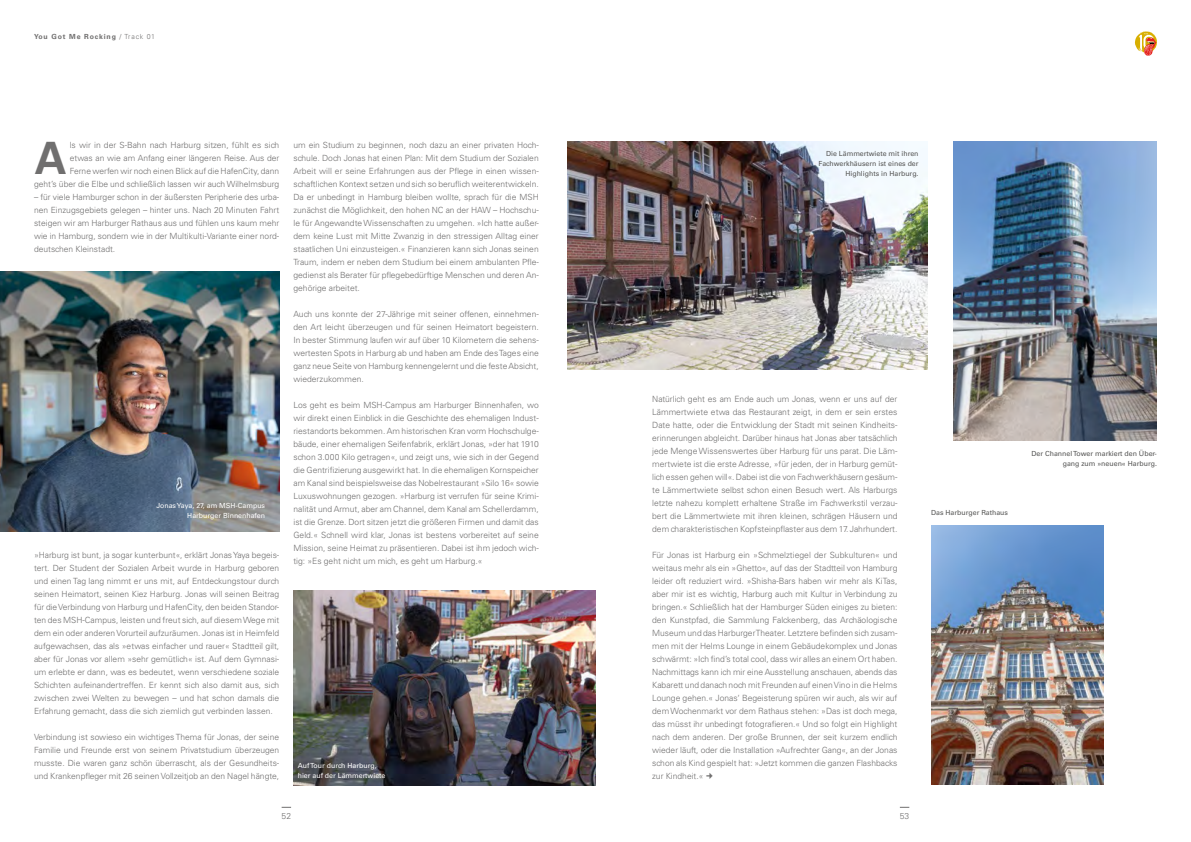
<style>
.page{position:relative;width:1191px;height:842px;background:#fff}
.page>*{position:absolute;margin:0;border:0;box-sizing:border-box;transform-origin:0 0}
.t1{font:700 44.5px "Univers LT Std";color:#706f6f}
.t2{font:300 8.6px/13px "Univers LT Std";color:#706f6f;text-align:justify}
.t3{font:300 8.5px/13px "Univers LT Std";color:#706f6f;text-align:justify}
.t4{font:7px/10px "Univers LT Std";color:#575756;text-align:right}
.t5{font:7px/10px "Univers LT Std";color:#fff;text-align:right}
.t6{font:700 7px "Univers LT Std";letter-spacing:.12em;color:#706f6f}
.s1{font-weight:300}
</style>
<div class="page">
<img style="left:0;top:272px;width:279px;height:260px">
<img style="left:293px;top:590px;width:302px;height:195px">
<img style="left:567px;top:142px;width:360px;height:227px">
<img style="left:931px;top:525px;width:172px;height:260px">
<img style="left:953px;top:142px;width:204px;height:299px">
<svg style="left:1135px;top:31px;width:22px;height:25px"></svg>
<p class="t6" style="left:34px;top:33px;width:122px">You Got Me Rocking <span class="s1">/ Track 01</span></p>
<p class="t3" style="left:34px;top:139px;width:247px;text-align:right">ls wir in der S-Bahn nach Harburg sitzen, fühlt es sich<br>etwas an wie am Anfang einer längeren Reise. Aus der<br>Ferne werfen wir noch einen Blick auf die HafenCity, dann<br>geht’s über die Elbe und schließlich lassen wir auch Wilhelmsburg</p>
<p class="t3" style="left:34px;top:191px;width:247px">– für viele Hamburger schon in der äußersten Peripherie des urba&shy;nen Einzugsgebiets gelegen – hinter uns. Nach 20 Minuten Fahrt steigen wir am Harburger Rathaus aus und fühlen uns kaum mehr wie in Hamburg, sondern wie in der Multikulti-Variante einer nord&shy;deutschen Kleinstadt.</p>
<h1 class="t1" style="left:35px;top:132px;width:34px">A</h1>
<p class="t5" style="left:156px;top:501px;width:110px">Jonas Yaya, 27, am MSH-Campus<br>Harburger Binnenhafen</p>
<p class="t3" style="left:34px;top:548px;width:247px">»Harburg ist bunt, ja sogar kunterbunt«, erklärt Jonas Yaya begeis&shy;tert. Der Student der Sozialen Arbeit wurde in Harburg geboren und einen Tag lang nimmt er uns mit, auf Entdeckungstour durch seinen Heimatort, seinen Kiez Harburg. Jonas will seinen Beitrag für die Verbindung von Harburg und HafenCity, den beiden Standor&shy;ten des MSH-Campus, leisten und freut sich, auf diesem Wege mit dem ein oder anderen Vorurteil aufzuräumen. Jonas ist in Heimfeld aufgewachsen, das als »etwas einfacher und rauer« Stadtteil gilt, aber für Jonas vor allem »sehr gemütlich« ist. Auf dem Gymnasi&shy;um erlebte er dann, was es bedeutet, wenn verschiedene soziale Schichten aufeinandertreffen. Er kennt sich also damit aus, sich zwischen zwei Welten zu bewegen – und hat schon damals die Erfahrung gemacht, dass die sich ziemlich gut verbinden lassen.</p>
<p class="t3" style="left:34px;top:730px;width:247px">Verbindung ist sowieso ein wichtiges Thema für Jonas, der seine Familie und Freunde erst von seinem Privatstudium überzeugen musste. Die waren ganz schön überrascht, als der Gesundheits&shy;und Krankenpfleger mit 26 seinen Vollzeitjob an den Nagel hängte,</p>
<p class="t3" style="left:293px;top:139px;width:247px">um ein Studium zu beginnen, noch dazu an einer privaten Hoch&shy;schule. Doch Jonas hat einen Plan: Mit dem Studium der Sozialen Arbeit will er seine Erfahrungen aus der Pflege in einen wissen&shy;schaftlichen Kontext setzen und sich so beruflich weiterentwickeln.<br>Da er unbedingt in Hamburg bleiben wollte, sprach für die MSH zunächst die Möglichkeit, den hohen NC an der HAW – Hochschu&shy;le für Angewandte Wissenschaften zu umgehen. »Ich hatte außer&shy;dem keine Lust mit Mitte Zwanzig in den stressigen Alltag einer staatlichen Uni einzusteigen.« Finanzieren kann sich Jonas seinen Traum, indem er neben dem Studium bei einem ambulanten Pfle&shy;gedienst als Berater für pflegebedürftige Menschen und deren An&shy;gehörige arbeitet.</p>
<p class="t3" style="left:293px;top:308px;width:247px">Auch uns konnte der 27-Jährige mit seiner offenen, einnehmen&shy;den Art leicht überzeugen und für seinen Heimatort begeistern.<br>In bester Stimmung laufen wir auf über 10 Kilometern die sehens&shy;wertesten Spots in Harburg ab und haben am Ende des Tages eine ganz neue Seite von Hamburg kennengelernt und die feste Absicht, wiederzukommen.</p>
<p class="t3" style="left:293px;top:399px;width:247px">Los geht es beim MSH-Campus am Harburger Binnenhafen, wo wir direkt einen Einblick in die Geschichte des ehemaligen Indust&shy;riestandorts bekommen. Am historischen Kran vorm Hochschulge&shy;bäude, einer ehemaligen Seifenfabrik, erklärt Jonas, »der hat 1910 schon 3.000 Kilo getragen«, und zeigt uns, wie sich in der Gegend die Gentrifizierung ausgewirkt hat. In die ehemaligen Kornspeicher am Kanal sind beispielsweise das Nobelrestaurant »Silo 16« sowie Luxuswohnungen gezogen. »Harburg ist verrufen für seine Krimi&shy;nalität und Armut, aber am Channel, dem Kanal am Schellerdamm, ist die Grenze. Dort sitzen jetzt die größeren Firmen und damit das</p>
<p class="t2" style="left:293px;top:529px;width:247px">Geld.« Schnell wird klar, Jonas ist bestens vorbereitet auf seine Mission, seine Heimat zu präsentieren. Dabei ist ihm jedoch wich&shy;tig: »Es geht nicht um mich, es geht um Harburg.«</p>
<p class="t5" style="left:298px;top:760px;width:89px;text-align:left">Auf Tour durch Harburg, hier auf der Lämmertwiete</p>
<p class="t4" style="left:818px;top:148px;width:101px">Die Lämmertwiete mit ihren<br>Fachwerkhäusern ist eines der<br>Highlights in Harburg.</p>
<p class="t2" style="left:652px;top:392px;width:247px">Natürlich geht es am Ende auch um Jonas, wenn er uns auf der Lämmertwiete etwa das Restaurant zeigt, in dem er sein erstes Date hatte, oder die Entwicklung der Stadt mit seinen Kindheits&shy;erinnerungen abgleicht. Darüber hinaus hat Jonas aber tatsächlich jede Menge Wissenswertes über Harburg für uns parat. Die Läm&shy;mertwiete ist die erste Adresse, »für jeden, der in Harburg gemüt&shy;lich essen gehen will«. Dabei ist die von Fachwerkhäusern gesäum&shy;te Lämmertwiete selbst schon einen Besuch wert. Als Harburgs letzte nahezu komplett erhaltene Straße im Fachwerkstil verzau&shy;bert die Lämmertwiete mit ihren kleinen, schrägen Häusern und dem charakteristischen Kopfsteinpflaster aus dem 17. Jahrhundert.</p>
<p class="t2" style="left:652px;top:548px;width:247px">Für Jonas ist Harburg ein »Schmelztiegel der Subkulturen« und weitaus mehr als ein »Ghetto«, auf das der Stadtteil von Hamburg leider oft reduziert wird. »Shisha-Bars haben wir mehr als KiTas, aber mir ist es wichtig, Harburg auch mit Kultur in Verbindung zu bringen.« Schließlich hat der Hamburger Süden einiges zu bieten: den Kunstpfad, die Sammlung Falckenberg, das Archäologische Museum und das Harburger Theater. Letztere befinden sich zusam&shy;men mit der Helms Lounge in einem Gebäudekomplex und Jonas schwärmt: »Ich find’s total cool, dass wir alles an einem Ort haben.<br>Nachmittags kann ich mir eine Ausstellung anschauen, abends das Kabarett und danach noch mit Freunden auf einen Vino in die Helms Lounge gehen.« Jonas‘ Begeisterung spüren wir auch, als wir auf dem Wochenmarkt vor dem Rathaus stehen: »Das ist doch mega,</p>
<p class="t3" style="left:652px;top:717px;width:247px">das müsst ihr unbedingt fotografieren.« Und so folgt ein Highlight nach dem anderen. Der große Brunnen, der seit kurzem endlich wieder läuft, oder die Installation »Aufrechter Gang«, an der Jonas schon als Kind gespielt hat: »Jetzt kommen die ganzen Flashbacks zur Kindheit.«</p>
<p class="t3" style="left:282px;top:810px;width:11px">52</p>
<p class="t3" style="left:900px;top:810px;width:11px">53</p>
<p class="t4" style="left:931px;top:507px;width:78px">Das Harburger Rathaus</p>
<p class="t4" style="left:1031px;top:448px;width:127px">Der Channel Tower markiert den Über&shy;gang zum »neuen« Harburg.</p>
</div>
